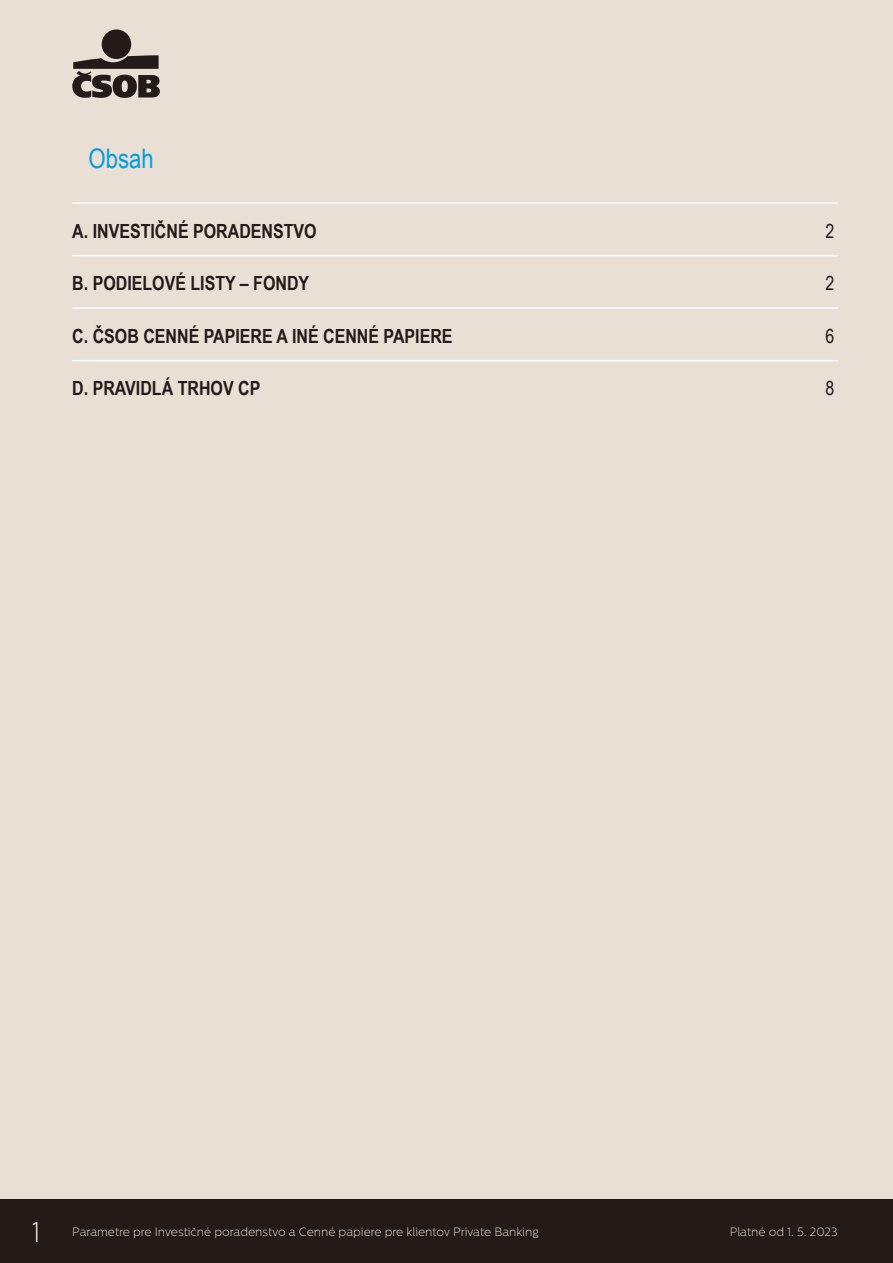
<style>
.page{position:relative;width:893px;height:1263px;background:#e9dfd5}
.page>*{position:absolute;margin:0;border:0;box-sizing:border-box;transform-origin:0 0}
.t1{font:200 28.5px "Centrale Sans";color:#f4efea}
.t2{font:27px "Arial Narrow";color:#009ee1}
.t3{font:700 19.5px "Arial Narrow";color:#241a17}
.t4{font:19.5px "Arial Narrow";color:#241a17}
.t5{font:200 12px "Centrale Sans";color:#e9dfd5}
</style>
<div class="page">
<div style="left:0;top:1199px;width:893px;height:64px;background:#241a17"></div>
<div style="left:102px;top:30px;width:29px;height:29px;background:#241a17;border-radius:50%"></div>
<svg style="left:72px;top:55px;width:88px;height:43px"></svg>
<hr style="left:72px;top:202px;width:766px;height:2px;background:#fff">
<hr style="left:72px;top:255px;width:766px;height:1px;background:#fff">
<hr style="left:72px;top:307px;width:766px;height:2px;background:#fff">
<hr style="left:72px;top:360px;width:766px;height:1px;background:#fff">
<h2 class="t2" style="left:89px;top:139px;width:67px">Obsah</h2>
<p class="t3" style="left:72px;top:216px;width:246px">A. INVESTIČNÉ PORADENSTVO</p>
<p class="t4" style="left:825px;top:217px;width:10px">2</p>
<p class="t3" style="left:72px;top:269px;width:238px">B. PODIELOVÉ LISTY – FONDY</p>
<p class="t4" style="left:825px;top:269px;width:10px">2</p>
<p class="t3" style="left:72px;top:321px;width:382px">C. ČSOB CENNÉ PAPIERE A INÉ CENNÉ PAPIERE</p>
<p class="t4" style="left:825px;top:322px;width:10px">6</p>
<p class="t3" style="left:72px;top:374px;width:190px">D. PRAVIDLÁ TRHOV CP</p>
<p class="t4" style="left:825px;top:374px;width:10px">8</p>
<h1 class="t1" style="left:32px;top:1216px;width:10px">1</h1>
<p class="t5" style="left:72px;top:1225px;width:468px">Parametre pre Investičné poradenstvo a Cenné papiere pre klientov Private Banking</p>
<p class="t5" style="left:730px;top:1225px;width:109px">Platné od 1. 5. 2023</p>
</div>
